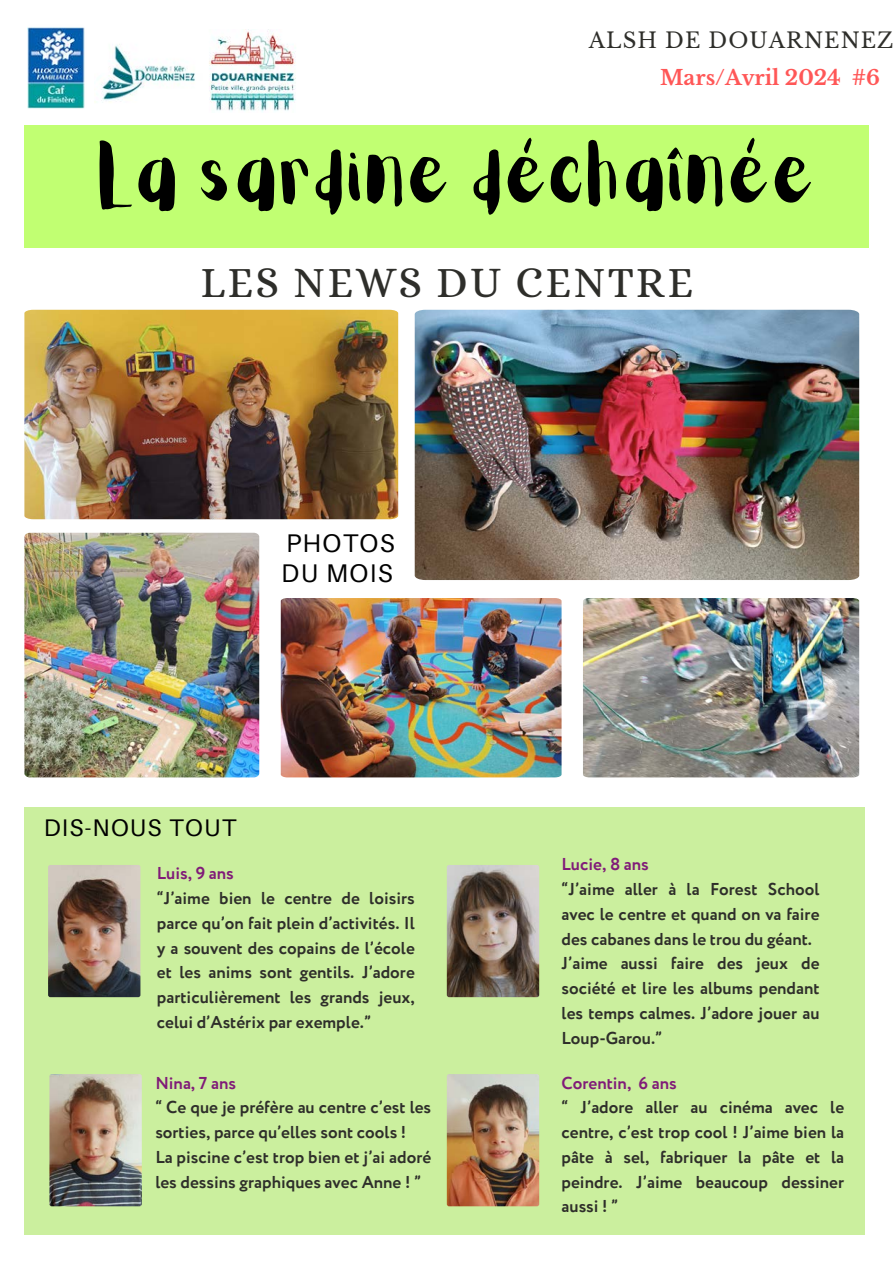
<style>
.page{position:relative;width:894px;height:1264px;background:#fff}
.page>*{position:absolute;margin:0;border:0;box-sizing:border-box;transform-origin:0 0}
.t1{font:66.6px "Aloja Extended";color:#000}
.t2{font:43.5px "Alice";letter-spacing:.05em;color:#2e2e2a}
.t3{font:25.5px/30.3px "Aileron";letter-spacing:.05em;color:#000}
.t4{font:24px "Aileron";letter-spacing:.05em;color:#000}
.t5{font:21.15px "Libre Baskerville";letter-spacing:.05em;color:#2e2e2a}
.t6{font:700 20.55px "Libre Baskerville";color:#ff5757}
.t7{font:700 17.1px/24.8px "Circe";color:#2e2e2a;text-align:justify}
.t8{font:700 17.1px "Circe";color:#801b78}
</style>
<div class="page">
<div style="left:24px;top:125px;width:844px;height:123px;background:#c1ff72"></div>
<div style="left:24px;top:807px;width:840px;height:428px;background:#cbef9e"></div>
<img style="left:129px;top:31px;width:167px;height:81px">
<img style="left:27px;top:27px;width:102px;height:82px">
<img style="left:48px;top:865px;width:92px;height:132px;border-radius:2px">
<img style="left:446px;top:865px;width:93px;height:132px;border-radius:2px">
<img style="left:49px;top:1074px;width:93px;height:132px;border-radius:2px">
<img style="left:24px;top:532px;width:235px;height:245px">
<img style="left:446px;top:1074px;width:93px;height:132px;border-radius:2px">
<img style="left:414px;top:310px;width:444px;height:270px">
<img style="left:24px;top:310px;width:374px;height:209px">
<img style="left:281px;top:598px;width:280px;height:179px">
<img style="left:583px;top:598px;width:275px;height:179px">
<h2 class="t5" style="left:588px;top:28px;width:306px">ALSH DE DOUARNENEZ</h2>
<h3 class="t6" style="left:660px;top:65px;width:221px">Mars/Avril 2024 #6</h3>
<h3 class="t1" style="left:99px;top:147px;width:719px">La sardine déchaînée</h3>
<p class="t2" style="left:200px;top:258px;width:494px">LES NEWS DU CENTRE</p>
<p class="t3" style="left:281px;top:527px;width:115px">PHOTOS<br>DU MOIS</p>
<p class="t4" style="left:44px;top:812px;width:194px">DIS-NOUS TOUT</p>
<p class="t8" style="left:157px;top:861px;width:78px">Luis, 9 ans</p>
<p class="t7" style="left:157px;top:886px;width:259px">“J’aime bien le centre de loisirs parce qu’on fait plein d’activités. Il y a souvent des copains de l’école et les anims sont gentils. J’adore particulièrement les grands jeux, celui d’Astérix par exemple.”</p>
<p class="t8" style="left:155px;top:1071px;width:82px">Nina, 7 ans</p>
<p class="t7" style="left:155px;top:1096px;width:277px">“ Ce que je préfère au centre c’est les sorties, parce qu’elles sont cools !</p>
<p class="t7" style="left:155px;top:1145px;width:277px">La piscine c’est trop bien et j’ai adoré les dessins graphiques avec Anne ! ”</p>
<p class="t8" style="left:561px;top:852px;width:89px">Lucie, 8 ans</p>
<p class="t7" style="left:561px;top:877px;width:259px">“J’aime aller à la Forest School avec le centre et quand on va faire des cabanes dans le trou du géant.</p>
<p class="t7" style="left:561px;top:952px;width:259px">J’aime aussi faire des jeux de société et lire les albums pendant les temps calmes. J’adore jouer au Loup-Garou.”</p>
<p class="t8" style="left:561px;top:1071px;width:117px">Corentin, 6 ans</p>
<p class="t7" style="left:561px;top:1096px;width:284px">“ J’adore aller au cinéma avec le centre, c’est trop cool ! J’aime bien la pâte à sel, fabriquer la pâte et la peindre. J’aime beaucoup dessiner aussi ! ”</p>
</div>
